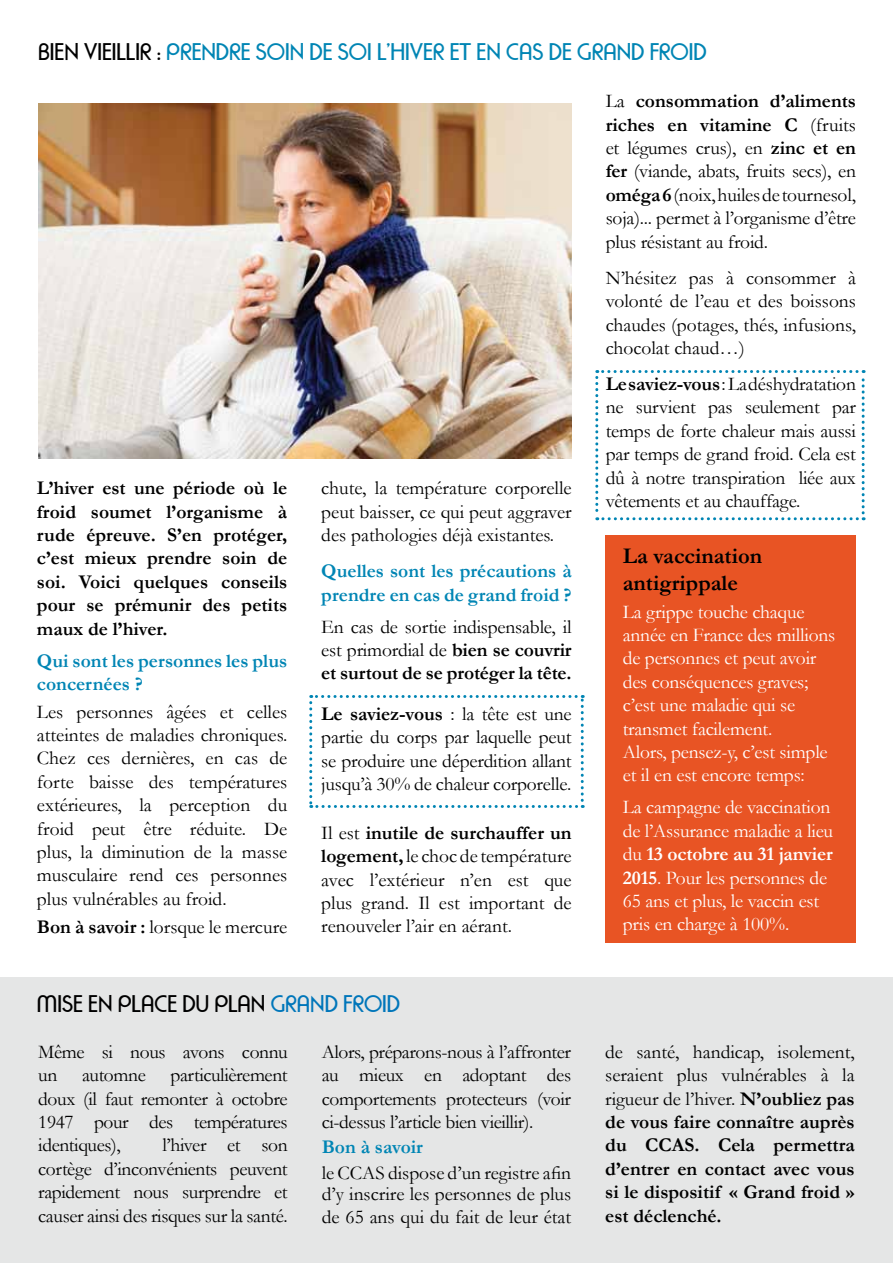
<style>
.page{position:relative;width:893px;height:1263px;background:#fff}
.page>*{position:absolute;margin:0;border:0;box-sizing:border-box;transform-origin:0 0}
.t1{font:24px "Rondalo";color:#0085b4}
.t2{font:24px "Rondalo";color:#000}
.t3{font:700 22.5px/27px "Garamond";color:#000}
.t4{font:19.5px/23.4px "Garamond";letter-spacing:-.01em;color:#000;text-align:justify}
.t5{font:700 19.5px/23.4px "Garamond";color:#000;text-align:justify}
.t6{font:19.5px/23.4px "Garamond";letter-spacing:-.01em;color:#fff}
.t7{font:700 19.5px/23.4px "Garamond";color:#0085b4}
.s1{color:#000}
.s2{font-weight:700}
.s3{color:#0076ba}
.s4{font-weight:400}
</style>
<div class="page">
<div style="left:0;top:977px;width:893px;height:286px;background:#e5e6e6"></div>
<div style="left:605px;top:536px;width:251px;height:407px;background:#e85424"></div>
<svg style="left:309px;top:695px;width:275px;height:113px"></svg>
<svg style="left:595px;top:370px;width:270px;height:150px"></svg>
<img style="left:38px;top:103px;width:533px;height:356px">
<p class="t1" style="left:38px;top:38px;width:670px"><span class="s1">BIEN VIEILLIR :</span> PRENDRE SOIN DE SOI L’HIVER ET EN CAS DE GRAND FROID</p>
<p class="t5" style="left:37px;top:476px;width:252px">L’hiver est une période où le froid soumet l’organisme à rude épreuve. S’en protéger, c’est mieux prendre soin de soi. Voici quelques conseils pour se prémunir des petits maux de l’hiver.</p>
<p class="t7" style="left:37px;top:649px;width:252px">Qui sont les personnes les plus concernées ?</p>
<p class="t4" style="left:37px;top:699px;width:252px">Les personnes âgées et celles atteintes de maladies chroniques.<br>Chez ces dernières, en cas de forte baisse des températures extérieures, la perception du froid peut être réduite. De plus, la diminution de la masse musculaire rend ces personnes plus vulnérables au froid.</p>
<p class="t4" style="left:37px;top:914px;width:252px"><span class="s2">Bon à savoir :</span> lorsque le mercure</p>
<p class="t4" style="left:321px;top:476px;width:252px">chute, la température corporelle peut baisser, ce qui peut aggraver des pathologies déjà existantes.</p>
<p class="t7" style="left:321px;top:559px;width:252px">Quelles sont les précautions à prendre en cas de grand froid ?</p>
<p class="t4" style="left:321px;top:614px;width:252px">En cas de sortie indispensable, il est primordial de <span class="s2">bien se couvrir et surtout de se protéger la tête.</span></p>
<p class="t4" style="left:321px;top:701px;width:252px"><span class="s2">Le saviez-vous</span> : la tête est une partie du corps par laquelle peut se produire une déperdition allant jusqu’à 30% de chaleur corporelle.</p>
<p class="t4" style="left:321px;top:820px;width:252px">Il est <span class="s2">inutile de surchauffer un logement,</span> le choc de température avec l’extérieur n’en est que plus grand. Il est important de renouveler l’air en aérant.</p>
<p class="t2" style="left:37px;top:991px;width:365px">MISE EN PLACE DU PLAN <span class="s3">GRAND FROID</span></p>
<p class="t4" style="left:38px;top:1039px;width:251px">Même si nous avons connu un</p>
<p class="t4" style="left:38px;top:1063px;width:251px;text-indent:132px">particulièrement doux (il faut remonter à octobre 1947 pour des températures identiques),</p>
<p class="t4" style="left:82px;top:1063px;width:65px">automne</p>
<p class="t4" style="left:38px;top:1133px;width:251px;text-indent:124px">l’hiver et son cortège d’inconvénients peuvent rapidement nous surprendre et causer ainsi des risques sur la santé.</p>
<p class="t4" style="left:322px;top:1039px;width:251px">Alors, préparons-nous à l’affronter au mieux en adoptant des comportements protecteurs (voir ci-dessus l’article bien vieillir).</p>
<p class="t7" style="left:322px;top:1135px;width:103px">Bon à savoir</p>
<p class="t4" style="left:322px;top:1161px;width:251px;line-height:21px">le CCAS dispose d’un registre afin d’y inscrire les personnes de plus</p>
<p class="t4" style="left:322px;top:1204px;width:251px">de 65 ans qui du fait de leur état</p>
<p class="t4" style="left:606px;top:89px;width:252px">La <span class="s2">consommation d’aliments riches en vitamine C</span> (fruits et légumes crus), en <span class="s2">zinc et en fer</span> (viande, abats, fruits secs), en <span class="s2">oméga 6</span> (noix, huiles de tournesol, soja)... permet à l’organisme d’être plus résistant au froid.</p>
<p class="t4" style="left:606px;top:265px;width:252px">N’hésitez pas à consommer à volonté de l’eau et des boissons chaudes (potages, thés, infusions, chocolat chaud…)</p>
<p class="t4" style="left:606px;top:372px;width:252px"><span class="s2">Le saviez-vous</span> : La déshydratation ne survient pas seulement par temps de forte chaleur mais aussi par temps de grand froid. Cela est dû à notre transpiration liée aux vêtements et au chauffage.</p>
<p class="t3" style="left:623px;top:542px;width:141px">La vaccination antigrippale</p>
<p class="t6" style="left:623px;top:599px;width:214px">La grippe touche chaque année en France des millions de personnes et peut avoir des conséquences graves; c’est une maladie qui se transmet facilement.<br>Alors, pensez-y, c’est simple et il en est encore temps:</p>
<p class="t6" style="left:623px;top:795px;width:212px">La campagne de vaccination de l’Assurance maladie a lieu du <span class="s2">13 octobre au 31 janvier<br>2015</span>. Pour les personnes de<br>65 ans et plus, le vaccin est pris en charge à 100%.</p>
<p class="t5" style="left:605px;top:1040px;width:251px"><span class="s4">de santé, handicap, isolement, seraient plus vulnérables à la rigueur de l’hiver.</span> N’oubliez pas de vous faire connaître auprès du CCAS. Cela permettra d’entrer en contact avec vous si le dispositif « Grand froid » est déclenché.</p>
</div>
